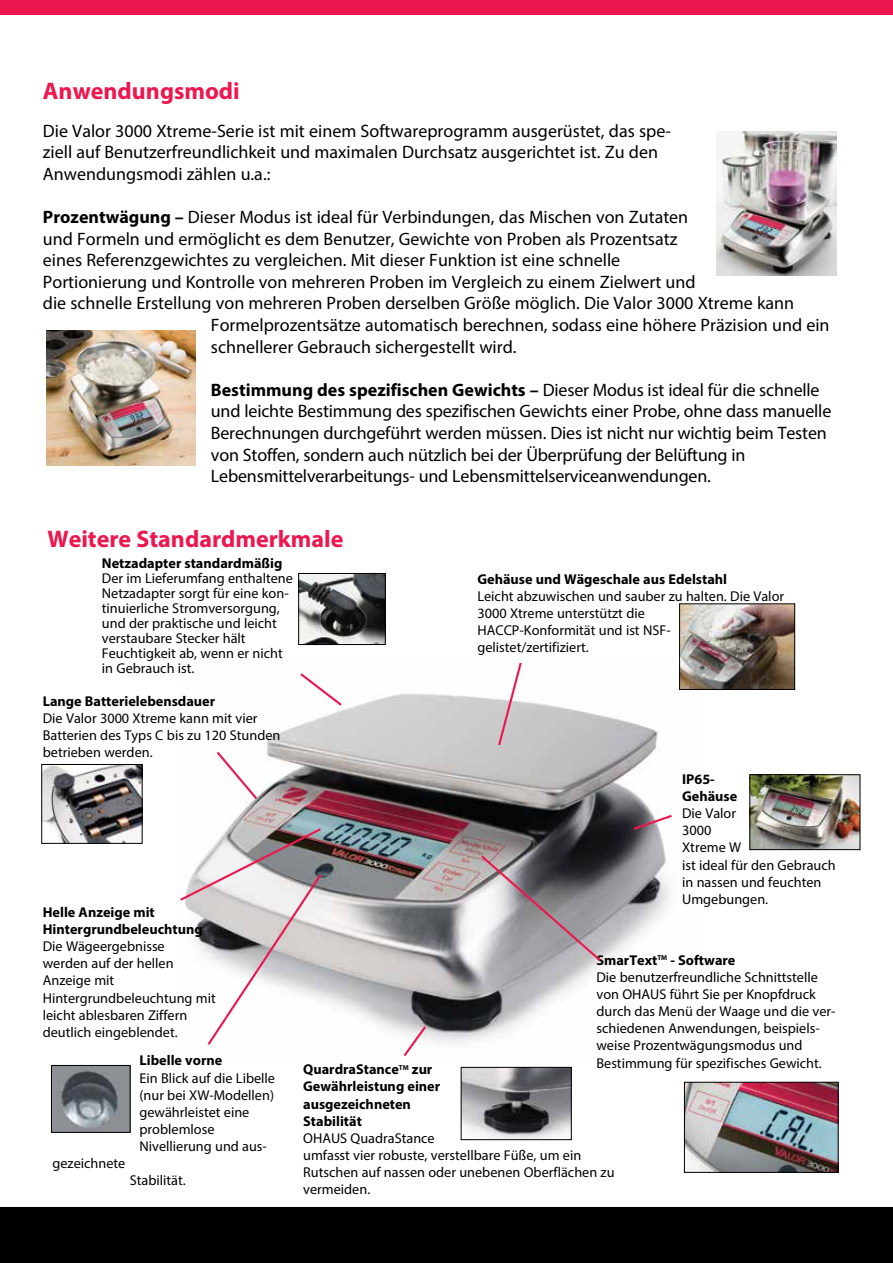
<style>
.page{position:relative;width:893px;height:1263px;background:#fff}
.page>*{position:absolute;margin:0;border:0;box-sizing:border-box;transform-origin:0 0}
.t1{font:700 24px "Myriad Pro";color:#ed174f}
.t2{font:18px/21.6px "Myriad Pro";color:#000}
.t3{font:14.25px/17.1px "Myriad Pro";color:#000}
.t4{font:700 14.25px/17.1px "Myriad Pro";color:#000}
.s1{font-weight:700}
</style>
<div class="page">
<div style="left:0;top:0;width:893px;height:15px;background:#ed174f"></div>
<div style="left:0;top:1207px;width:893px;height:56px;background:#000"></div>
<img style="left:230px;top:693px;width:439px;height:349px">
<svg style="left:496px;top:662px;width:27px;height:86px"></svg>
<svg style="left:298px;top:673px;width:46px;height:35px"></svg>
<svg style="left:479px;top:853px;width:124px;height:110px;background:#958f94"></svg>
<svg style="left:401px;top:1024px;width:27px;height:33px"></svg>
<svg style="left:216px;top:749px;width:43px;height:52px"></svg>
<img style="left:43px;top:766px;width:98px;height:76px">
<div style="left:41px;top:764px;width:102px;height:80px;border:1px solid #000"></div>
<img style="left:686px;top:1084px;width:150px;height:87px">
<div style="left:684px;top:1082px;width:154px;height:91px;border:1px solid #000"></div>
<img style="left:681px;top:605px;width:112px;height:83px">
<div style="left:679px;top:603px;width:116px;height:87px;border:1px solid #000"></div>
<img style="left:463px;top:1069px;width:107px;height:69px">
<div style="left:461px;top:1067px;width:111px;height:73px;border:1px solid #000"></div>
<svg style="left:180px;top:826px;width:144px;height:219px"></svg>
<img style="left:53px;top:1067px;width:76px;height:64px">
<div style="left:51px;top:1065px;width:80px;height:68px;border:1px solid #000"></div>
<img style="left:300px;top:575px;width:84px;height:68px">
<div style="left:298px;top:573px;width:88px;height:72px;border:1px solid #000"></div>
<svg style="left:631px;top:813px;width:41px;height:19px"></svg>
<img style="left:751px;top:776px;width:107px;height:72px">
<div style="left:749px;top:774px;width:111px;height:76px;border:1px solid #000"></div>
<img style="left:716px;top:132px;width:120px;height:143px">
<img style="left:47px;top:330px;width:149px;height:135px">
<h1 class="t1" style="left:43px;top:75px;width:198px">Anwendungsmodi</h1>
<p class="t2" style="left:43px;top:120px;width:629px">Die Valor 3000 Xtreme-Serie ist mit einem Softwareprogramm ausgerüstet, das spe&shy;ziell auf Benutzerfreundlichkeit und maximalen Durchsatz ausgerichtet ist. Zu den<br>Anwendungsmodi zählen u.a.:</p>
<p class="t2" style="left:43px;top:206px;width:647px"><span class="s1">Prozentwägung –</span> Dieser Modus ist ideal für Verbindungen, das Mischen von Zutaten</p>
<p class="t2" style="left:43px;top:228px;width:636px">und Formeln und ermöglicht es dem Benutzer, Gewichte von Proben als Prozentsatz</p>
<p class="t2" style="left:43px;top:249px;width:579px">eines Referenzgewichtes zu vergleichen. Mit dieser Funktion ist eine schnelle</p>
<p class="t2" style="left:43px;top:271px;width:654px">Portionierung und Kontrolle von mehreren Proben im Vergleich zu einem Zielwert und</p>
<p class="t2" style="left:43px;top:292px;width:753px">die schnelle Erstellung von mehreren Proben derselben Größe möglich. Die Valor 3000 Xtreme kann</p>
<p class="t2" style="left:211px;top:314px;width:620px">Formelprozentsätze automatisch berechnen, sodass eine höhere Präzision und ein</p>
<p class="t2" style="left:211px;top:336px;width:307px">schnellerer Gebrauch sichergestellt wird.</p>
<p class="t2" style="left:211px;top:379px;width:622px"><span class="s1">Bestimmung des spezifischen Gewichts –</span> Dieser Modus ist ideal für die schnelle und leichte Bestimmung des spezifischen Gewichts einer Probe, ohne dass manuelle Berechnungen durchgeführt werden müssen. Dies ist nicht nur wichtig beim Testen von Stoffen, sondern auch nützlich bei der Überprüfung der Belüftung in Lebensmittelverarbeitungs- und Lebensmittelserviceanwendungen.</p>
<h1 class="t1" style="left:47px;top:523px;width:298px">Weitere Standardmerkmale</h1>
<p class="t4" style="left:102px;top:554px;width:182px">Netzadapter standardmäßig</p>
<p class="t3" style="left:102px;top:570px;width:193px;line-height:15px">Der im Lieferumfang enthaltene<br>Netzadapter sorgt für eine kon&shy;tinuierliche Stromversorgung, und der praktische und leicht verstaubare Stecker hält<br>Feuchtigkeit ab, wenn er nicht in Gebrauch ist.</p>
<p class="t4" style="left:43px;top:692px;width:174px">Lange Batterielebensdauer</p>
<p class="t3" style="left:43px;top:709px;width:239px">Die Valor 3000 Xtreme kann mit vier<br>Batterien des Typs C bis zu 120 Stunden betrieben werden.</p>
<p class="t4" style="left:477px;top:570px;width:251px">Gehäuse und Wägeschale aus Edelstahl</p>
<p class="t3" style="left:477px;top:587px;width:308px">Leicht abzuwischen und sauber zu halten. Die Valor 3000 Xtreme unterstützt die<br>HACCP-Konformität und ist NSF&shy;gelistet/zertifiziert.</p>
<p class="t4" style="left:43px;top:903px;width:161px">Helle Anzeige mit<br>Hintergrundbeleuchtung</p>
<p class="t3" style="left:43px;top:938px;width:175px">Die Wägeergebnisse<br>werden auf der hellen<br>Anzeige mit<br>Hintergrundbeleuchtung mit leicht ablesbaren Ziffern deutlich eingeblendet.</p>
<p class="t4" style="left:140px;top:1051px;width:84px">Libelle vorne</p>
<p class="t3" style="left:140px;top:1069px;width:137px">Ein Blick auf die Libelle (nur bei XW-Modellen) gewährleistet eine problemlose<br>Nivellierung und aus-</p>
<p class="t3" style="left:53px;top:1154px;width:74px">gezeichnete</p>
<p class="t3" style="left:130px;top:1171px;width:58px">Stabilität.</p>
<p class="t4" style="left:682px;top:770px;width:57px">IP65-<br>Gehäuse</p>
<p class="t3" style="left:682px;top:805px;width:155px">Die Valor<br>3000<br>Xtreme W<br>ist ideal für den Gebrauch in nassen und feuchten<br>Umgebungen.</p>
<p class="t3" style="left:596px;top:951px;width:241px"><span class="s1">SmarText</span><sup>TM</sup> <span class="s1">- Software<br></span>Die benutzerfreundliche Schnittstelle von OHAUS führt Sie per Knopfdruck durch das Menü der Waage und die ver&shy;schiedenen Anwendungen, beispiels&shy;weise Prozentwägungsmodus und Bestimmung für spezifisches Gewicht.</p>
<p class="t4" style="left:303px;top:1060px;width:138px">QuardraStance<sup>TM</sup> zur<br>Gewährleistung einer ausgezeichneten<br>Stabilität</p>
<p class="t3" style="left:303px;top:1129px;width:313px">OHAUS QuadraStance<br>umfasst vier robuste, verstellbare Füße, um ein<br>Rutschen auf nassen oder unebenen Oberflächen zu vermeiden.</p>
</div>
